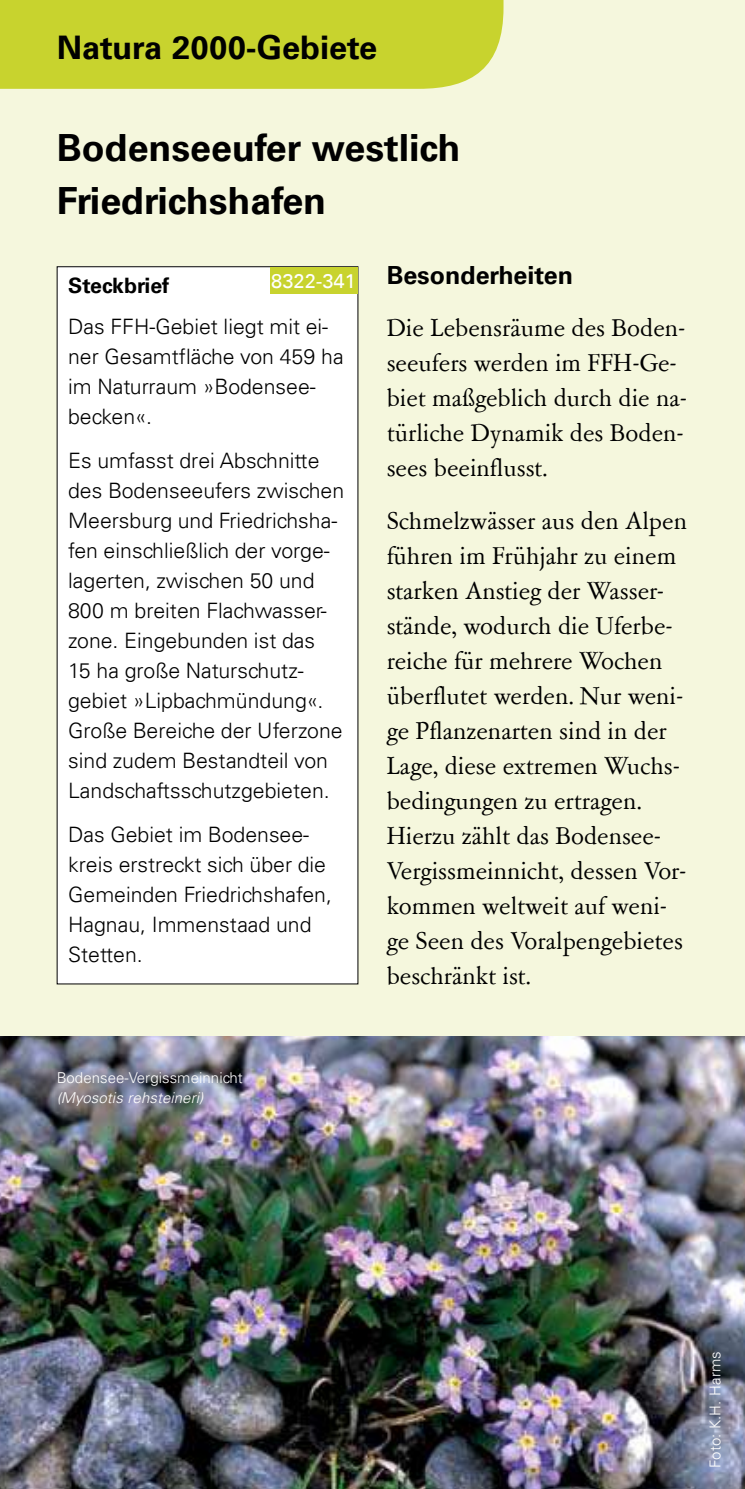
<style>
.page{position:relative;width:745px;height:1489px;background:#fff}
.page>*{position:absolute;margin:0;border:0;box-sizing:border-box;transform-origin:0 0}
.t1{font:700 37.5px/52.5px "Univers LT";color:#000}
.t2{font:700 32.5px "Univers LT";color:#000}
.t3{font:27.5px/35px "Garamont Amst SB Rom";color:#000}
.t4{font:700 25px "Univers LT";color:#000}
.t5{font:300 21.25px/30px "Univers LT";color:#000}
.t6{font:700 21.25px "Univers LT";color:#000}
.t7{font:20px "Univers LT";color:#fff}
.t8{font:300 15px "Univers LT";letter-spacing:.005em;color:#fff}
.t9{font:italic 300 15px "Univers LT";letter-spacing:.005em;color:#fff}
</style>
<div class="page">
<div style="left:0;top:0;width:744px;height:1488px;background:#f5f7dd"></div>
<img style="left:0;top:1036px;width:744px;height:452px">
<div style="left:0;top:0;width:503px;height:89px;background:#c8d32e"></div>
<div style="left:57px;top:267px;width:300px;height:716px;background:#fff"></div>
<div style="left:269px;top:267px;width:88px;height:26px;background:#c8d32e"></div>
<h2 class="t2" style="left:57px;top:35px;width:322px">Natura 2000-Gebiete</h2>
<h1 class="t1" style="left:57px;top:125px;width:405px">Bodenseeufer westlich<br>Friedrichshafen</h1>
<p class="t7" style="left:271px;top:269px;width:86px">8322-341</p>
<p class="t6" style="left:68px;top:277px;width:103px">Steckbrief</p>
<p class="t5" style="left:68px;top:313px;width:277px">Das FFH-Gebiet liegt mit ei&shy;ner Gesamtfläche von 459 ha im Naturraum »Bodensee&shy;becken«.</p>
<p class="t5" style="left:68px;top:447px;width:277px">Es umfasst drei Abschnitte des Bodenseeufers zwischen<br>Meersburg und Friedrichsha&shy;fen einschließlich der vorge&shy;lagerten, zwischen 50 und<br>800 m breiten Flachwasser&shy;zone. Eingebunden ist das<br>15 ha große Naturschutz&shy;gebiet »Lipbachmündung«.<br>Große Bereiche der Uferzone sind zudem Bestandteil von<br>Landschaftsschutzgebieten.</p>
<p class="t5" style="left:68px;top:821px;width:265px">Das Gebiet im Bodensee&shy;kreis erstreckt sich über die<br>Gemeinden Friedrichshafen,<br>Hagnau, Immenstaad und<br>Stetten.</p>
<p class="t4" style="left:386px;top:265px;width:188px">Besonderheiten</p>
<p class="t3" style="left:386px;top:312px;width:301px">Die Lebensräume des Boden&shy;seeufers werden im FFH-Ge&shy;biet maßgeblich durch die na&shy;türliche Dynamik des Boden&shy;sees beeinflusst.</p>
<p class="t3" style="left:386px;top:504px;width:301px">Schmelzwässer aus den Alpen führen im Frühjahr zu einem starken Anstieg der Wasser&shy;stände, wodurch die Uferbe&shy;reiche für mehrere Wochen überflutet werden. Nur weni&shy;ge Pflanzenarten sind in der<br>Lage, diese extremen Wuchs&shy;bedingungen zu ertragen.<br>Hierzu zählt das Bodensee-<br>Vergissmeinnicht, dessen Vor&shy;kommen weltweit auf weni&shy;ge Seen des Voralpengebietes beschränkt ist.</p>
<p class="t8" style="left:57px;top:1071px;width:188px">Bodensee-Vergissmeinnicht</p>
<p class="t9" style="left:57px;top:1091px;width:148px">(Myosotis rehsteineri)</p>
<p class="t8" style="left:708px;top:1467px;width:118px;rotate:-90deg">Foto: K.H. Harms</p>
</div>
